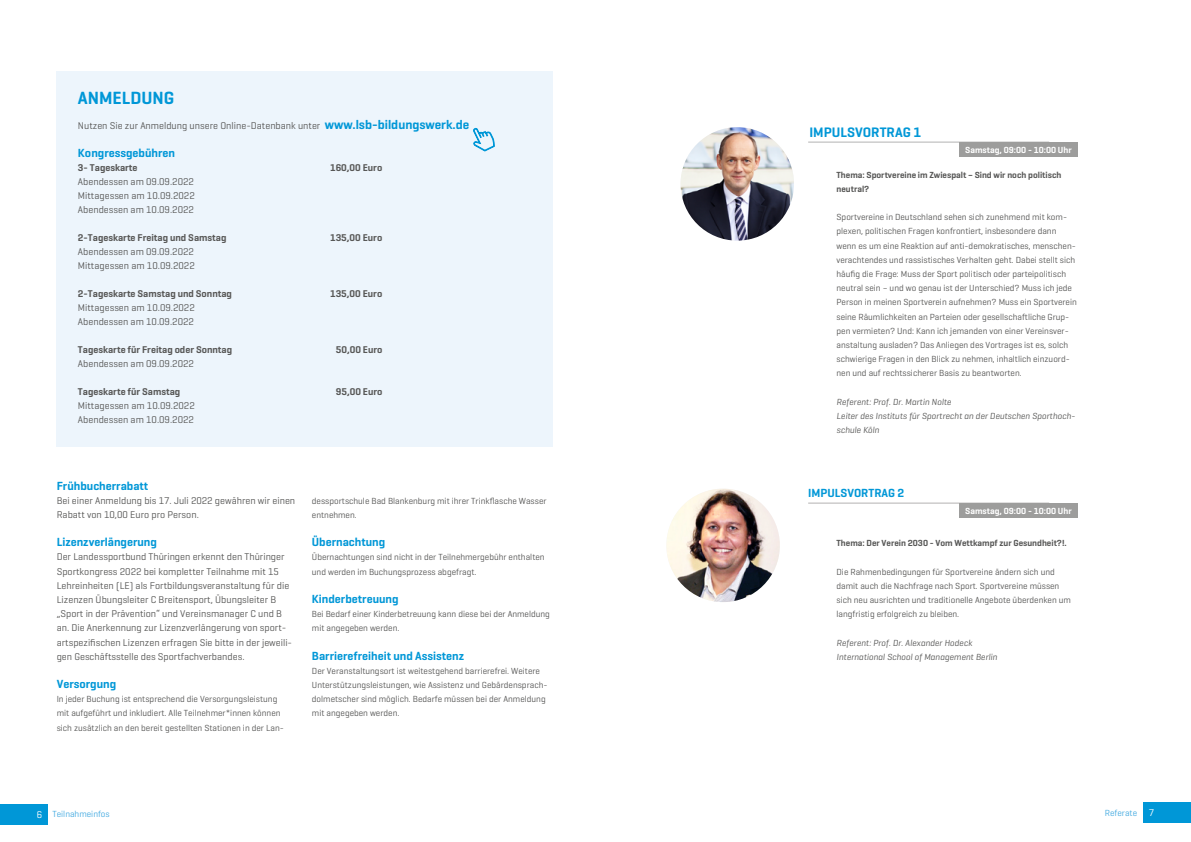
<style>
.page{position:relative;width:1191px;height:842px;background:#fff}
.page>*{position:absolute;margin:0;border:0;box-sizing:border-box;transform-origin:0 0}
.Seitenüberschrift{font:600 18px "Geogrotesque";color:#0097d7}
.Teilüberschrift{font:600 14px "Geogrotesque";color:#0097d7}
.Teilüberschrift-2{font:600 12px "Geogrotesque";color:#0097d7}
.Fließtext{font:10px/14.2px "Geogrotesque";color:#575756}
.Fließtext-2{font:600 10px "Geogrotesque";color:#575756}
.t1{font:10px "Geogrotesque";color:#fff}
.Fließtext-3{font:9px/14.2px "Geogrotesque";color:#575756}
.Referenten{font:italic 9px/14.2px "Geogrotesque";color:#575756}
.Fließtext-4{font:600 9px/14.2px "Geogrotesque";color:#575756}
.Fließtext-5{font:600 9px "Geogrotesque";color:#fff}
.Fließtext-6{font:9px "Geogrotesque";color:#44aae1}
.s1{font-weight:600;font-size:13px;color:#0097d7}
</style>
<div class="page">
<div style="left:1143px;top:802px;width:48px;height:20px;background:#0097d7"></div>
<div style="left:0;top:805px;width:48px;height:20px;background:#0097d7"></div>
<div style="left:57px;top:71px;width:496px;height:375px;background:#edf5fc"></div>
<hr style="left:808px;top:142px;width:241px;height:1px;background:#b3b2b2">
<div style="left:959px;top:142px;width:118px;height:14px;background:#9d9d9c"></div>
<hr style="left:808px;top:503px;width:241px;height:1px;background:#b3b2b2">
<div style="left:959px;top:503px;width:118px;height:14px;background:#9d9d9c"></div>
<img style="left:666px;top:489px;width:114px;height:113px;border-radius:57px">
<img style="left:680px;top:127px;width:114px;height:114px;border-radius:57px">
<svg style="left:473px;top:127px;width:22px;height:25px"></svg>
<p class="Seitenüberschrift" style="left:78px;top:86px;width:98px">ANMELDUNG</p>
<p class="Fließtext" style="left:78px;top:119px;width:393px">Nutzen Sie zur Anmeldung unsere Online-Datenbank unter <span class="s1">www.lsb-bildungswerk.de</span></p>
<p class="Teilüberschrift-2" style="left:78px;top:146px;width:99px">Kongressgebühren</p>
<p class="Fließtext-2" style="left:78px;top:162px;width:61px">3- Tageskarte</p>
<p class="Fließtext-2" style="left:330px;top:162px;width:54px">160,00 Euro</p>
<p class="Fließtext" style="left:78px;top:175px;width:117px">Abendessen am 09.09.2022</p>
<p class="Fließtext" style="left:78px;top:189px;width:118px">Mittagessen am 10.09.2022</p>
<p class="Fließtext" style="left:78px;top:203px;width:117px">Abendessen am 10.09.2022</p>
<p class="Fließtext-2" style="left:78px;top:232px;width:150px">2-Tageskarte Freitag und Samstag</p>
<p class="Fließtext-2" style="left:330px;top:232px;width:54px">135,00 Euro</p>
<p class="Fließtext" style="left:78px;top:245px;width:117px">Abendessen am 09.09.2022</p>
<p class="Fließtext" style="left:78px;top:259px;width:118px">Mittagessen am 10.09.2022</p>
<p class="Fließtext-2" style="left:78px;top:288px;width:155px">2-Tageskarte Samstag und Sonntag</p>
<p class="Fließtext-2" style="left:330px;top:288px;width:54px">135,00 Euro</p>
<p class="Fließtext" style="left:78px;top:301px;width:118px">Mittagessen am 10.09.2022</p>
<p class="Fließtext" style="left:78px;top:315px;width:117px">Abendessen am 10.09.2022</p>
<p class="Fließtext-2" style="left:78px;top:344px;width:156px">Tageskarte für Freitag oder Sonntag</p>
<p class="Fließtext-2" style="left:336px;top:344px;width:48px">50,00 Euro</p>
<p class="Fließtext" style="left:78px;top:357px;width:117px">Abendessen am 09.09.2022</p>
<p class="Fließtext-2" style="left:78px;top:386px;width:104px">Tageskarte für Samstag</p>
<p class="Fließtext-2" style="left:336px;top:386px;width:48px">95,00 Euro</p>
<p class="Fließtext" style="left:78px;top:399px;width:118px">Mittagessen am 10.09.2022</p>
<p class="Fließtext" style="left:78px;top:413px;width:117px">Abendessen am 10.09.2022</p>
<p class="Teilüberschrift-2" style="left:57px;top:478px;width:93px">Frühbucherrabatt</p>
<p class="Fließtext" style="left:57px;top:493px;width:240px">Bei einer Anmeldung bis 17. Juli 2022 gewähren wir einen<br>Rabatt von 10,00 Euro pro Person.</p>
<p class="Teilüberschrift-2" style="left:57px;top:535px;width:102px">Lizenzverlängerung</p>
<p class="Fließtext" style="left:57px;top:550px;width:237px">Der Landessportbund Thüringen erkennt den Thüringer Sportkongress 2022 bei kompletter Teilnahme mit 15<br>Lehreinheiten (LE) als Fortbildungsveranstaltung für die Lizenzen Übungsleiter C Breitensport, Übungsleiter B „Sport in der Prävention“ und Vereinsmanager C und B an. Die Anerkennung zur Lizenzverlängerung von sport&shy;artspezifischen Lizenzen erfragen Sie bitte in der jeweili&shy;gen Geschäftsstelle des Sportfachverbandes.</p>
<p class="Teilüberschrift-2" style="left:57px;top:676px;width:61px">Versorgung</p>
<p class="Fließtext-3" style="left:57px;top:692px;width:229px">In jeder Buchung ist entsprechend die Versorgungsleistung mit aufgeführt und inkludiert. Alle Teilnehmer*innen können sich zusätzlich an den bereit gestellten Stationen in der Lan-</p>
<p class="Fließtext-3" style="left:312px;top:493px;width:236px">dessportschule Bad Blankenburg mit ihrer Trinkflasche Wasser entnehmen.</p>
<p class="Teilüberschrift-2" style="left:312px;top:535px;width:75px">Übernachtung</p>
<p class="Fließtext-3" style="left:312px;top:550px;width:234px">Übernachtungen sind nicht in der Teilnehmergebühr enthalten und werden im Buchungsprozess abgefragt.</p>
<p class="Teilüberschrift-2" style="left:312px;top:591px;width:88px">Kinderbetreuung</p>
<p class="Fließtext-3" style="left:312px;top:607px;width:240px">Bei Bedarf einer Kinderbetreuung kann diese bei der Anmeldung mit angegeben werden.</p>
<p class="Teilüberschrift-2" style="left:312px;top:648px;width:154px">Barrierefreiheit und Assistenz</p>
<p class="Fließtext-3" style="left:312px;top:663px;width:237px">Der Veranstaltungsort ist weitestgehend barrierefrei. Weitere Unterstützungsleistungen, wie Assistenz und Gebärdensprach&shy;dolmetscher sind möglich. Bedarfe müssen bei der Anmeldung mit angegeben werden.</p>
<p class="Teilüberschrift" style="left:809px;top:123px;width:114px">IMPULSVORTRAG 1</p>
<p class="Fließtext-5" style="left:965px;top:144px;width:108px">Samstag, 09:00 - 10:00 Uhr</p>
<p class="Fließtext-4" style="left:836px;top:167px;width:226px">Thema: Sportvereine im Zwiespalt – Sind wir noch politisch neutral?</p>
<p class="Fließtext-3" style="left:836px;top:210px;width:242px">Sportvereine in Deutschland sehen sich zunehmend mit kom&shy;plexen, politischen Fragen konfrontiert, insbesondere dann wenn es um eine Reaktion auf anti-demokratisches, menschen&shy;verachtendes und rassistisches Verhalten geht. Dabei stellt sich häufig die Frage: Muss der Sport politisch oder parteipolitisch neutral sein – und wo genau ist der Unterschied? Muss ich jede Person in meinen Sportverein aufnehmen? Muss ein Sportverein seine Räumlichkeiten an Parteien oder gesellschaftliche Grup&shy;pen vermieten? Und: Kann ich jemanden von einer Vereinsver&shy;anstaltung ausladen? Das Anliegen des Vortrages ist es, solch schwierige Fragen in den Blick zu nehmen, inhaltlich einzuord&shy;nen und auf rechtssicherer Basis zu beantworten.</p>
<p class="Referenten" style="left:836px;top:394px;width:116px">Referent: Prof. Dr. Martin Nolte</p>
<p class="Referenten" style="left:836px;top:408px;width:240px">Leiter des Instituts für Sportrecht an der Deutschen Sporthoch&shy;schule Köln</p>
<p class="Teilüberschrift-2" style="left:808px;top:486px;width:98px">IMPULSVORTRAG 2</p>
<p class="Fließtext-5" style="left:965px;top:505px;width:108px">Samstag, 09:00 - 10:00 Uhr</p>
<p class="Fließtext-4" style="left:836px;top:536px;width:232px">Thema: Der Verein 2030 - Vom Wettkampf zur Gesundheit?!.</p>
<p class="Fließtext-3" style="left:836px;top:564px;width:236px">Die Rahmenbedingungen für Sportvereine ändern sich und damit auch die Nachfrage nach Sport. Sportvereine müssen sich neu ausrichten und traditionelle Angebote überdenken um langfristig erfolgreich zu bleiben.</p>
<p class="Referenten" style="left:836px;top:635px;width:137px">Referent: Prof. Dr. Alexander Hodeck</p>
<p class="Referenten" style="left:836px;top:649px;width:162px">International School of Management Berlin</p>
<p class="t1" style="left:37px;top:809px;width:7px">6</p>
<p class="t1" style="left:1148px;top:807px;width:7px">7</p>
<p class="Fließtext-6" style="left:52px;top:808px;width:59px">Teilnahmeinfos</p>
<p class="Fließtext-6" style="left:1104px;top:807px;width:34px">Referate</p>
</div>
